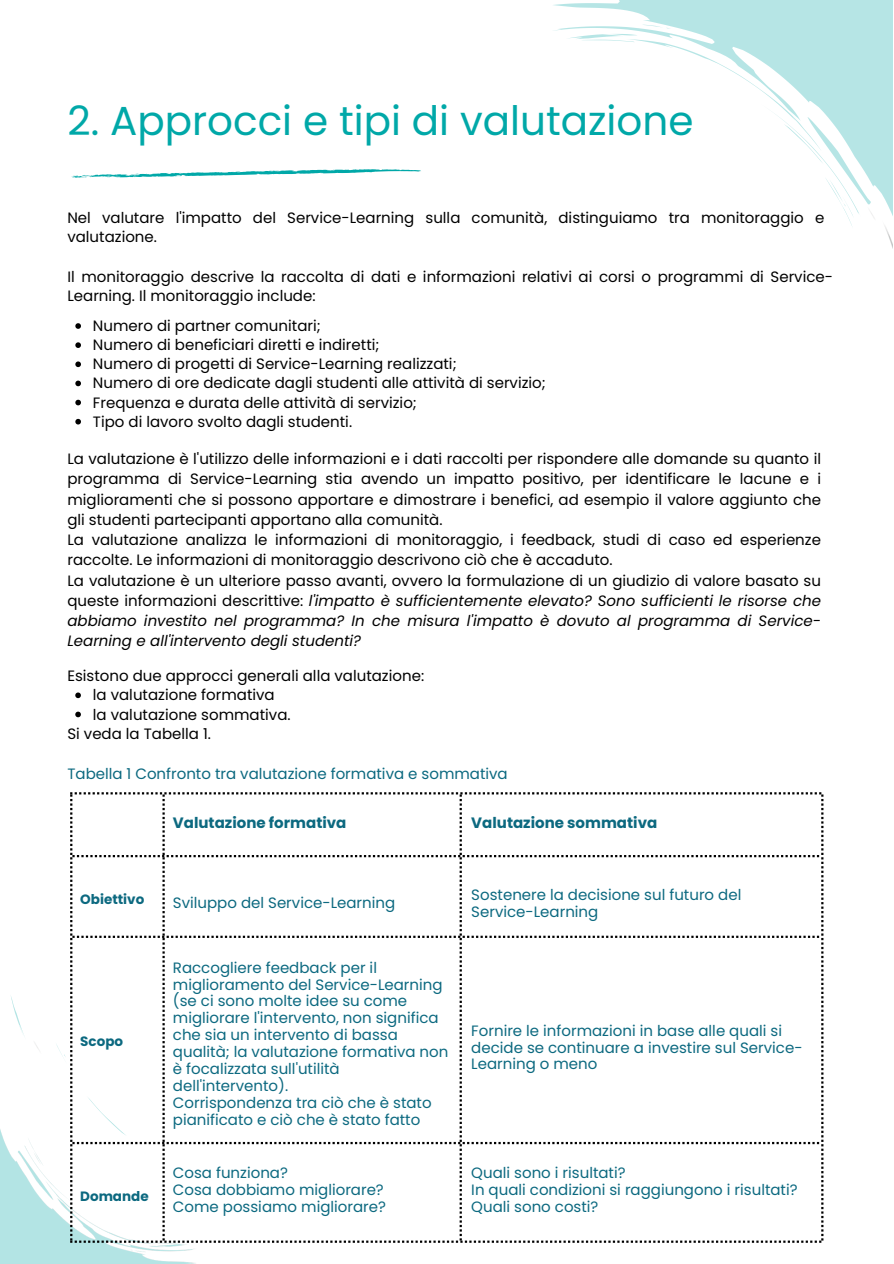
<style>
.page{position:relative;width:894px;height:1264px;background:#fff}
.page>*{position:absolute;margin:0;border:0;box-sizing:border-box;transform-origin:0 0}
.t1{font:40.5px "Poppins";color:#00a8a8}
.t2{font:15px/20.2px "Poppins";color:#000}
.t3{font:15px/16.8px "Poppins";color:#0c6980}
.t4{font:700 15px "Poppins";color:#0c6980}
.t5{font:700 13.5px "Poppins";color:#0c6980}
.s1{font-style:italic}
</style>
<div class="page">
<img style="left:0;top:1129px;width:201px;height:134px">
<svg style="left:11px;top:996px;width:13px;height:39px"></svg>
<svg style="left:553px;top:0;width:339px;height:214px;fill:#b6e5e5"></svg>
<img style="left:870px;top:206px;width:5px;height:13px">
<svg style="left:565px;top:24px;width:305px;height:202px"></svg>
<img style="left:884px;top:225px;width:8px;height:21px">
<svg style="left:459px;top:794px;width:2px;height:446px"></svg>
<svg style="left:821px;top:799px;width:2px;height:356px"></svg>
<svg style="left:55px;top:792px;width:378px;height:450px"></svg>
<svg style="left:75px;top:323px;width:6px;height:6px"></svg>
<svg style="left:75px;top:342px;width:6px;height:6px"></svg>
<svg style="left:75px;top:361px;width:6px;height:6px"></svg>
<svg style="left:75px;top:380px;width:6px;height:6px"></svg>
<svg style="left:75px;top:400px;width:6px;height:5px"></svg>
<svg style="left:75px;top:419px;width:6px;height:5px"></svg>
<svg style="left:75px;top:692px;width:6px;height:6px"></svg>
<svg style="left:75px;top:711px;width:6px;height:6px"></svg>
<svg style="left:71px;top:169px;width:350px;height:9px"></svg>
<p class="t1" style="left:67px;top:92px;width:627px">2. Approcci e tipi di valutazione</p>
<p class="t2" style="left:67px;top:208px;width:758px;line-height:19.2px">Nel valutare l'impatto del Service-Learning sulla comunità, distinguiamo tra monitoraggio e valutazione.</p>
<h3 class="t2" style="left:67px;top:267px;width:767px;line-height:19.2px">Il monitoraggio descrive la raccolta di dati e informazioni relativi ai corsi o programmi di Service-<br>Learning. Il monitoraggio include:</h3>
<p class="t2" style="left:93px;top:316px;width:229px">Numero di partner comunitari;</p>
<h3 class="t2" style="left:93px;top:335px;width:288px">Numero di beneficiari diretti e indiretti;</h3>
<p class="t2" style="left:93px;top:354px;width:365px">Numero di progetti di Service-Learning realizzati;</p>
<p class="t2" style="left:93px;top:373px;width:454px">Numero di ore dedicate dagli studenti alle attività di servizio;</p>
<p class="t2" style="left:93px;top:392px;width:325px">Frequenza e durata delle attività di servizio;</p>
<p class="t2" style="left:93px;top:411px;width:260px">Tipo di lavoro svolto dagli studenti.</p>
<p class="t2" style="left:67px;top:448px;width:755px">La valutazione è l'utilizzo delle informazioni e i dati raccolti per rispondere alle domande su quanto il programma di Service-Learning stia avendo un impatto positivo, per identificare le lacune e i miglioramenti che si possono apportare e dimostrare i benefici, ad esempio il valore aggiunto che gli studenti partecipanti apportano alla comunità.<br>La valutazione analizza le informazioni di monitoraggio, i feedback, studi di caso ed esperienze raccolte. Le informazioni di monitoraggio descrivono ciò che è accaduto.<br>La valutazione è un ulteriore passo avanti, ovvero la formulazione di un giudizio di valore basato su queste informazioni descrittive: <span class="s1">l'impatto è sufficientemente elevato? Sono sufficienti le risorse che abbiamo investito nel programma? In che misura l'impatto è dovuto al programma di Service-Learning e all'intervento degli studenti?</span></p>
<p class="t2" style="left:67px;top:666px;width:358px">Esistono due approcci generali alla valutazione:</p>
<h3 class="t2" style="left:93px;top:685px;width:183px">la valutazione formativa</h3>
<h3 class="t2" style="left:93px;top:704px;width:199px">la valutazione sommativa.</h3>
<p class="t2" style="left:67px;top:723px;width:145px">Si veda la Tabella 1.</p>
<p class="t3" style="left:67px;top:765px;width:442px">Tabella 1 Confronto tra valutazione formativa e sommativa</p>
<h3 class="t5" style="left:80px;top:889px;width:66px">Obiettivo</h3>
<h3 class="t5" style="left:80px;top:1031px;width:44px">Scopo</h3>
<h2 class="t5" style="left:80px;top:1186px;width:70px">Domande</h2>
<h2 class="t4" style="left:173px;top:812px;width:175px">Valutazione formativa</h2>
<h3 class="t3" style="left:173px;top:894px;width:224px">Sviluppo del Service-Learning</h3>
<h3 class="t3" style="left:173px;top:959px;width:277px">Raccogliere feedback per il miglioramento del Service-Learning (se ci sono molte idee su come migliorare l'intervento, non significa che sia un intervento di bassa qualità; la valutazione formativa non è focalizzata sull'utilità dell'intervento).<br>Corrispondenza tra ciò che è stato pianificato e ciò che è stato fatto</h3>
<p class="t3" style="left:173px;top:1164px;width:214px">Cosa funziona?<br>Cosa dobbiamo migliorare?<br>Come possiamo migliorare?</p>
<p class="t4" style="left:471px;top:812px;width:187px">Valutazione sommativa</p>
<p class="t3" style="left:471px;top:886px;width:271px">Sostenere la decisione sul futuro del<br>Service-Learning</p>
<h3 class="t3" style="left:471px;top:1022px;width:333px">Fornire le informazioni in base alle quali si decide se continuare a investire sul Service-<br>Learning o meno</h3>
<h3 class="t3" style="left:471px;top:1164px;width:328px">Quali sono i risultati?<br>In quali condizioni si raggiungono i risultati?<br>Quali sono costi?</h3>
</div>
